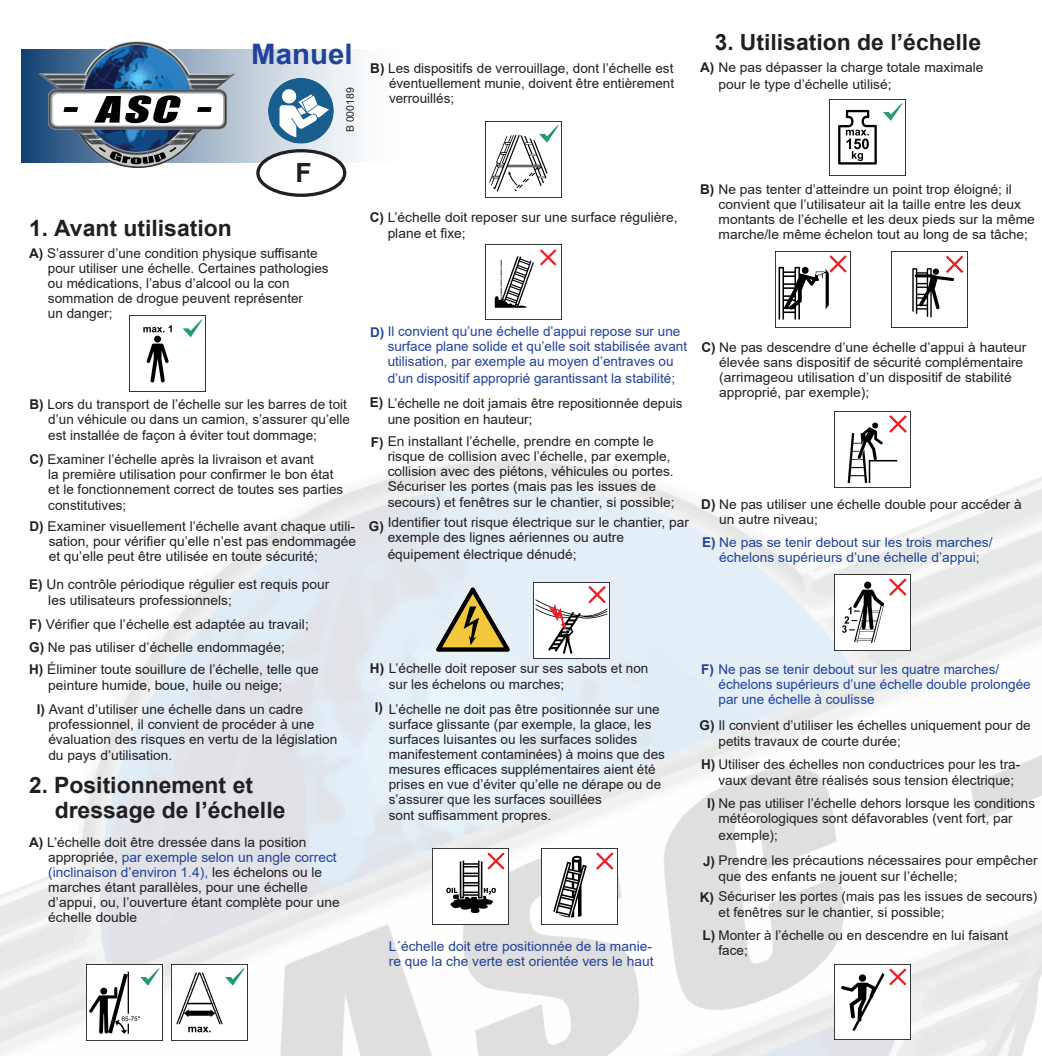
<style>
.page{position:relative;width:1042px;height:1056px;background:#fff}
.page>*{position:absolute;margin:0;border:0;box-sizing:border-box;transform-origin:0 0}
.t1{font:700 28.25px "Arial";color:#204298;scale:1.04 1}
.t2{font:700 26.5px "Arial";color:#231f20}
.t3{font:700 22.5px/25px "Arial";color:#231f20}
.t4{font:700 22.25px "Arial";color:#231f20}
.t5{font:13.5px/15px "Arial";color:#231f20}
.t6{font:13.5px/15.5px "Arial";color:#204298}
.t7{font:700 13.5px "Arial";color:#231f20}
.t8{font:13.25px/15px "Arial";color:#231f20}
.t9{font:13.25px/15px "Arial";color:#204298;text-align:center}
.t10{font:10.5px "Arial";color:#231f20}
.s1{font-weight:700}
.s2{color:#204298}
.s3{font-size:22.5px}
.s4{font-weight:700;font-size:13.5px}
.s5{font-weight:700;font-size:13.5px;color:#253f8e}
.s6{font-weight:700;color:#253f8e}
.s7{font-size:13.25px}
</style>
<div class="page">
<img style="left:0;top:126px;width:1042px;height:930px">
<svg style="left:21px;top:49px;width:381px;height:114px"></svg>
<div style="left:258px;top:151px;width:87px;height:44px;background:#fff;border-radius:50%"></div>
<div style="left:256px;top:149px;width:90px;height:48px;border:3px solid #231f20;border-radius:50%"></div>
<img style="left:31px;top:41px;width:214px;height:142px">
<img style="left:267px;top:77px;width:67px;height:67px">
<img style="left:129px;top:315px;width:76px;height:76px">
<img style="left:87px;top:964px;width:75px;height:76px">
<img style="left:171px;top:964px;width:76px;height:76px">
<img style="left:486px;top:121px;width:75px;height:76px">
<img style="left:486px;top:244px;width:75px;height:76px">
<img style="left:533px;top:582px;width:76px;height:76px">
<img style="left:432px;top:848px;width:76px;height:76px">
<img style="left:541px;top:848px;width:76px;height:76px">
<img style="left:829px;top:99px;width:76px;height:76px">
<img style="left:434px;top:582px;width:76px;height:76px">
<img style="left:775px;top:252px;width:76px;height:76px">
<img style="left:891px;top:252px;width:76px;height:76px">
<img style="left:834px;top:411px;width:76px;height:76px">
<img style="left:834px;top:574px;width:76px;height:76px">
<img style="left:834px;top:964px;width:76px;height:76px">
<h1 class="t1" style="left:251px;top:34px;width:99px">Manuel</h1>
<p class="t10" style="left:343px;top:132px;width:46px;rotate:-90deg">B 000189</p>
<h2 class="t2" style="left:295px;top:154px;width:18px">F</h2>
<h3 class="t3" style="left:29px;top:216px;width:204px">1. Avant utilisation</h3>
<p class="t5" style="left:48px;top:245px;width:282px;text-indent:-19px"><span class="s1">A)</span> S’assurer d’une condition physique suffisante pour utiliser une échelle. Certaines pathologies ou médications, l’abus d’alcool ou la con sommation de drogue peuvent représenter<br>un danger;</p>
<p class="t5" style="left:48px;top:396px;width:303px;text-indent:-19px"><span class="s1">B)</span> Lors du transport de l’échelle sur les barres de toit d’un véhicule ou dans un camion, s’assurer qu’elle est installée de façon à éviter tout dommage;</p>
<p class="t5" style="left:48px;top:451px;width:296px;text-indent:-19px"><span class="s1">C)</span> Examiner l’échelle après la livraison et avant<br>la première utilisation pour confirmer le bon état et le fonctionnement correct de toutes ses parties constitutives;</p>
<p class="t5" style="left:49px;top:519px;width:309px;text-align:justify;text-indent:-19px"><span class="s1">D)</span> Examiner visuellement l’échelle avant chaque utili&shy;sation, pour vérifier qu’elle n’est pas endommagée et qu’elle peut être utilisée en toute sécurité;</p>
<p class="t5" style="left:48px;top:576px;width:283px;line-height:16.2px;text-indent:-19px"><span class="s1">E)</span> Un contrôle périodique régulier est requis pour les utilisateurs professionnels;</p>
<p class="t5" style="left:29px;top:612px;width:281px;line-height:23.8px"><span class="s1">F)</span> Vérifier que l’échelle est adaptée au travail;<br><span class="s1">G)</span> Ne pas utiliser d’échelle endommagée;</p>
<p class="t5" style="left:48px;top:661px;width:272px;line-height:16.2px;text-indent:-19px"><span class="s1">H)</span> Éliminer toute souillure de l’échelle, telle que peinture humide, boue, huile ou neige;</p>
<p class="t5" style="left:48px;top:701px;width:291px;text-indent:-12px"><span class="s1">I)</span> Avant d’utiliser une échelle dans un cadre professionnel, il convient de procéder à une évaluation des risques en vertu de la législation du pays d’utilisation.</p>
<h3 class="t3" style="left:55px;top:773px;width:232px;text-indent:-25px">2. Positionnement et dressage de l’échelle</h3>
<p class="t5" style="left:48px;top:835px;width:293px;text-indent:-19px"><span class="s1">A)</span> L’échelle doit être dressée dans la position appropriée, <span class="s2">par exemple selon un angle correct (inclinaison d’environ 1.4),</span> les échelons ou le marches étant parallèles, pour une échelle d’appui, ou, l’ouverture étant complète pour une échelle double</p>
<p class="t5" style="left:389px;top:61px;width:287px;text-align:justify;text-indent:-19px"><span class="s1">B)</span> Les dispositifs de verrouillage, dont l’échelle est éventuellement munie, doivent être entièrement verrouillés;</p>
<h3 class="t4" style="left:715px;top:26px;width:268px"><span class="s3">3.</span> Utilisation de l’échelle</h3>
<p class="t8" style="left:718px;top:60px;width:266px;line-height:16.2px;text-indent:-18px"><span class="s4">A)</span> Ne pas dépasser la charge totale maximale pour le type d’échelle utilisé;</p>
<p class="t5" style="left:388px;top:209px;width:291px;line-height:16.2px;text-indent:-18px"><span class="s1">C)</span> L’échelle doit reposer sur une surface régulière, plane et fixe;</p>
<p class="t8" style="left:718px;top:182px;width:318px;text-indent:-19px"><span class="s4">B)</span> Ne pas tenter d’atteindre un point trop éloigné; il convient que l’utilisateur ait la taille entre les deux montants de l’échelle et les deux pieds sur la même marche/le même échelon tout au long de sa tâche;</p>
<p class="t6" style="left:388px;top:324px;width:301px;text-indent:-18px"><span class="s1">D)</span> Il convient qu’une échelle d’appui repose sur une surface plane solide et qu’elle soit stabilisée avant utilisation, par exemple au moyen d’entraves ou d’un dispositif approprié garantissant la stabilité;</p>
<p class="t5" style="left:388px;top:395px;width:296px;line-height:16.2px;text-indent:-18px"><span class="s1">E)</span> L’échelle ne doit jamais être repositionnée depuis une position en hauteur;</p>
<p class="t5" style="left:388px;top:434px;width:288px;text-indent:-17px"><span class="s1">F)</span> En installant l’échelle, prendre en compte le risque de collision avec l’échelle, par exemple, collision avec des piétons, véhicules ou portes.<br>Sécuriser les portes (mais pas les issues de secours) et fenêtres sur le chantier, si possible;</p>
<p class="t5" style="left:388px;top:515px;width:303px">Identifier tout risque électrique sur le chantier, par exemple des lignes aériennes ou autre équipement électrique dénudé;</p>
<p class="t7" style="left:369px;top:517px;width:16px">G)</p>
<p class="t8" style="left:719px;top:340px;width:309px;text-indent:-18px"><span class="s4">C)</span> Ne pas descendre d’une échelle d’appui à hauteur élevée sans dispositif de sécurité complémentaire (arrimageou utilisation d’un dispositif de stabilité approprié, par exemple);</p>
<p class="t8" style="left:719px;top:497px;width:304px;text-indent:-18px"><span class="s4">D)</span> Ne pas utiliser une échelle double pour accéder à un autre niveau;</p>
<p class="t9" style="left:702px;top:534px;width:292px"><span class="s5">E)</span> Ne pas se tenir debout sur les trois marches/ échelons supérieurs d’une échelle d’appui;</p>
<p class="t5" style="left:389px;top:660px;width:261px;line-height:16.2px;text-indent:-19px"><span class="s1">H)</span> L’échelle doit reposer sur ses sabots et non sur les échelons ou marches;</p>
<p class="t5" style="left:389px;top:702px;width:278px">L’échelle ne doit pas être positionnée sur une surface glissante (par exemple, la glace, les surfaces luisantes ou les surfaces solides manifestement contaminées) à moins que des mesures efficaces supplémentaires aient été prises en vue d’éviter qu’elle ne dérape ou de s’assurer que les surfaces souillées<br>sont suffisamment propres.</p>
<p class="t7" style="left:375px;top:698px;width:10px">I)</p>
<p class="t6" style="left:389px;top:939px;width:266px">L´échelle doit etre positionnée de la manie&shy;re que la che verte est orientée vers le haut</p>
<p class="t6" style="left:718px;top:661px;width:314px;text-indent:-17px"><span class="s6">F)</span> Ne pas se tenir debout sur les quatre marches/ échelons supérieurs d’une échelle double prolongée par une échelle à coulisse</p>
<p class="t5" style="left:718px;top:717px;width:314px;line-height:16.2px;text-indent:-19px"><span class="s1">G)</span> Il convient d’utiliser les échelles uniquement pour de petits travaux de courte durée;</p>
<p class="t5" style="left:718px;top:755px;width:303px;line-height:16.2px;text-indent:-17px"><span class="s1">H)</span> Utiliser des échelles non conductrices pour les tra&shy;vaux devant être réalisés sous tension électrique;</p>
<p class="t5" style="left:718px;top:796px;width:318px;text-indent:-11px"><span class="s1">I)</span> Ne pas utiliser l’échelle dehors lorsque les conditions météorologiques sont défavorables (vent fort, par exemple);</p>
<p class="t8" style="left:718px;top:852px;width:321px;line-height:16.2px;text-indent:-15px"><span class="s4">J)</span> Prendre les précautions nécessaires pour empêcher que des enfants ne jouent sur l’échelle;</p>
<p class="t5" style="left:718px;top:888px;width:320px;line-height:16.2px;text-indent:-19px"><span class="s1">K)</span> Sécuriser les portes (mais pas les issues de secours) et fenêtres sur le chantier, si possibl<span class="s7">e;</span></p>
<p class="t5" style="left:718px;top:927px;width:291px;text-indent:-16px"><span class="s1">L)</span> Monter à l’échelle ou en descendre en lui faisant face;</p>
</div>
